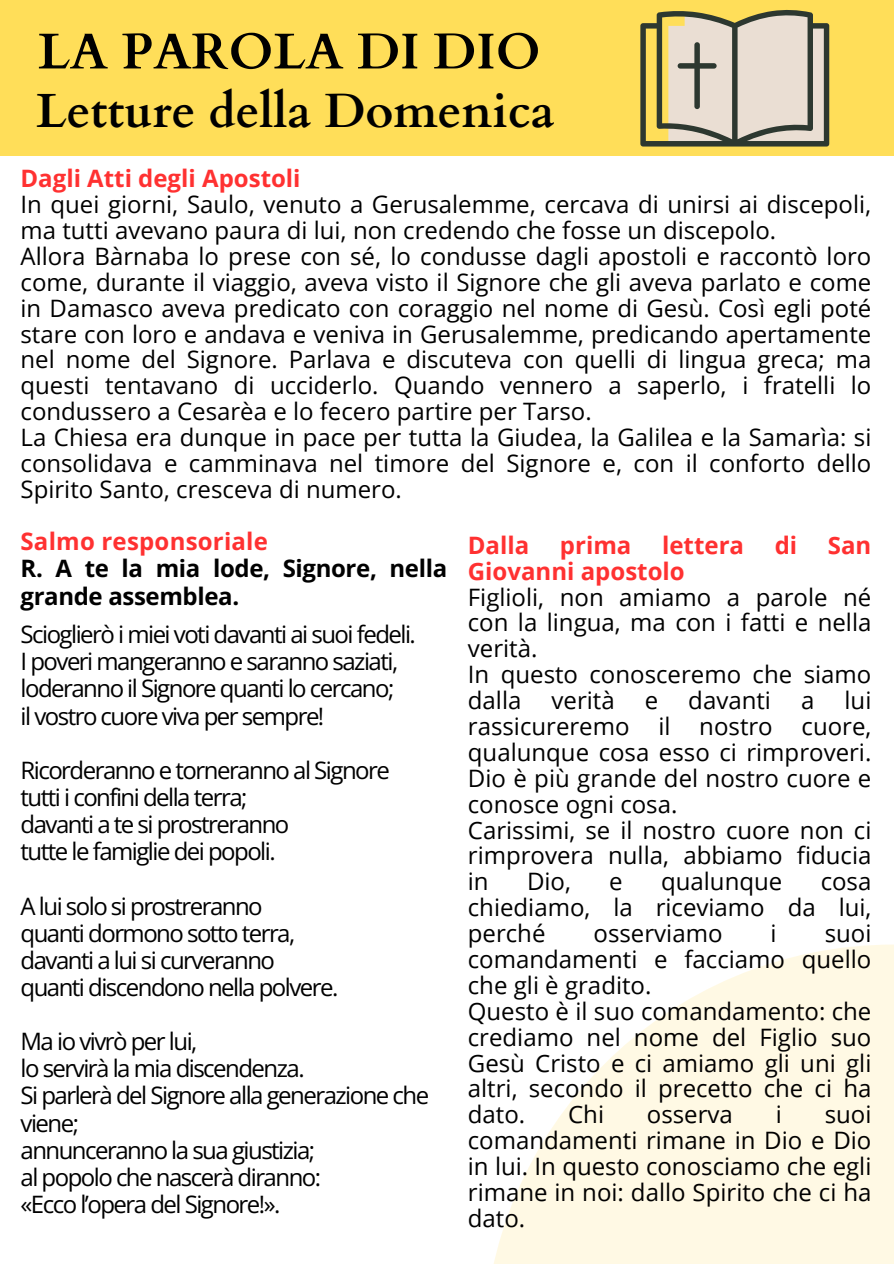
<style>
.page{position:relative;width:894px;height:1264px;background:#fff}
.page>*{position:absolute;margin:0;border:0;box-sizing:border-box;transform-origin:0 0}
.t1{font:700 50.4px "Cardo";color:#000}
.t2{font:700 48px "Cardo";color:#000}
.t3{font:24px/25.8px "Open Sans";color:#000;text-align:justify}
.t4{font:24px/27.2px "Open Sans";letter-spacing:-.065em;color:#000}
.t5{font:700 24px/27.2px "Open Sans";letter-spacing:-.015em;color:#000}
.t6{font:700 24px "Open Sans";color:#ff3131}
.s1{color:#ff3131}
</style>
<div class="page">
<svg style="left:494px;top:944px;width:399px;height:319px;fill:#fff9e4"></svg>
<div style="left:0;top:0;width:893px;height:155px;background:#ffde59"></div>
<svg style="left:640px;top:9px;width:189px;height:137px;background:#bfb69b"></svg>
<h1 class="t1" style="left:38px;top:19px;width:504px">LA PAROLA DI DIO</h1>
<h2 class="t2" style="left:36px;top:80px;width:520px">Letture della Domenica</h2>
<p class="t6" style="left:21px;top:162px;width:281px">Dagli Atti degli Apostoli</p>
<h3 class="t3" style="left:21px;top:191px;width:852px">In quei giorni, Saulo, venuto a Gerusalemme, cercava di unirsi ai discepoli, ma tutti avevano paura di lui, non credendo che fosse un discepolo.</h3>
<p class="t3" style="left:21px;top:243px;width:852px">Allora Bàrnaba lo prese con sé, lo condusse dagli apostoli e raccontò loro come, durante il viaggio, aveva visto il Signore che gli aveva parlato e come in Damasco aveva predicato con coraggio nel nome di Gesù. Così egli poté stare con loro e andava e veniva in Gerusalemme, predicando apertamente nel nome del Signore. Parlava e discuteva con quelli di lingua greca; ma questi tentavano di ucciderlo. Quando vennero a saperlo, i fratelli lo condussero a Cesarèa e lo fecero partire per Tarso.</p>
<p class="t3" style="left:21px;top:424px;width:852px">La Chiesa era dunque in pace per tutta la Giudea, la Galilea e la Samarìa: si consolidava e camminava nel timore del Signore e, con il conforto dello Spirito Santo, cresceva di numero.</p>
<p class="t5" style="left:21px;top:527px;width:428px"><span class="s1">Salmo responsoriale<br></span>R. A te la mia lode, Signore, nella grande assemblea.</p>
<p class="t4" style="left:21px;top:620px;width:397px">Scioglierò i miei voti davanti ai suoi fedeli.</p>
<p class="t4" style="left:21px;top:647px;width:379px">I poveri mangeranno e saranno saziati,</p>
<p class="t4" style="left:21px;top:674px;width:375px">loderanno il Signore quanti lo cercano;</p>
<p class="t4" style="left:21px;top:701px;width:305px">il vostro cuore viva per sempre!</p>
<p class="t4" style="left:21px;top:756px;width:371px">Ricorderanno e torneranno al Signore</p>
<p class="t4" style="left:21px;top:783px;width:228px">tutti i confini della terra;</p>
<p class="t4" style="left:21px;top:810px;width:270px">davanti a te si prostreranno</p>
<p class="t4" style="left:21px;top:837px;width:256px">tutte le famiglie dei popoli.</p>
<p class="t4" style="left:21px;top:891px;width:244px">A lui solo si prostreranno</p>
<p class="t4" style="left:21px;top:918px;width:276px">quanti dormono sotto terra,</p>
<p class="t4" style="left:21px;top:945px;width:256px">davanti a lui si curveranno</p>
<p class="t4" style="left:21px;top:973px;width:319px">quanti discendono nella polvere.</p>
<p class="t4" style="left:21px;top:1027px;width:178px">Ma io vivrò per lui,</p>
<p class="t4" style="left:21px;top:1054px;width:285px">lo servirà la mia discendenza.</p>
<p class="t4" style="left:21px;top:1081px;width:410px">Si parlerà del Signore alla generazione che viene;</p>
<p class="t4" style="left:21px;top:1135px;width:296px">annunceranno la sua giustizia;</p>
<p class="t4" style="left:21px;top:1162px;width:302px">al popolo che nascerà diranno:</p>
<p class="t4" style="left:21px;top:1190px;width:261px">«Ecco l’opera del Signore!».</p>
<p class="t6" style="left:467px;top:528px;width:63px">Dalla</p>
<p class="t6" style="left:560px;top:528px;width:73px">prima</p>
<p class="t6" style="left:662px;top:528px;width:83px">lettera</p>
<p class="t6" style="left:774px;top:528px;width:24px">di</p>
<p class="t6" style="left:827px;top:528px;width:45px">San</p>
<p class="t6" style="left:467px;top:554px;width:218px">Giovanni apostolo</p>
<p class="t3" style="left:467px;top:583px;width:405px">Figlioli, non amiamo a parole né con la lingua, ma con i fatti e nella verità.</p>
<p class="t3" style="left:467px;top:661px;width:405px">In questo conosceremo che siamo dalla</p>
<p class="t3" style="left:551px;top:687px;width:65px">verità</p>
<p class="t3" style="left:644px;top:687px;width:15px">e</p>
<p class="t3" style="left:688px;top:687px;width:84px">davanti</p>
<p class="t3" style="left:800px;top:687px;width:15px">a</p>
<p class="t3" style="left:467px;top:687px;width:405px;text-indent:376px">lui rassicureremo il nostro cuore, qualunque cosa esso ci rimproveri.<br>Dio è più grande del nostro cuore e conosce ogni cosa.</p>
<p class="t3" style="left:467px;top:816px;width:405px">Carissimi, se il nostro cuore non ci rimprovera nulla, abbiamo fiducia in</p>
<p class="t3" style="left:527px;top:868px;width:45px">Dio,</p>
<p class="t3" style="left:609px;top:868px;width:15px">e</p>
<p class="t3" style="left:661px;top:868px;width:123px">qualunque</p>
<p class="t3" style="left:467px;top:868px;width:405px;text-indent:353px">cosa chiediamo, la riceviamo da lui, perché</p>
<p class="t3" style="left:467px;top:919px;width:405px;text-indent:356px">suoi comandamenti e facciamo quello che gli è gradito.</p>
<p class="t3" style="left:467px;top:997px;width:405px">Questo è il suo comandamento: che crediamo nel nome del Figlio suo Gesù Cristo e ci amiamo gli uni gli altri, secondo il precetto che ci ha dato.</p>
<p class="t3" style="left:593px;top:919px;width:130px">osserviamo</p>
<p class="t3" style="left:770px;top:919px;width:8px">i</p>
<p class="t3" style="left:568px;top:1101px;width:37px">Chi</p>
<p class="t3" style="left:646px;top:1101px;width:88px">osserva</p>
<p class="t3" style="left:775px;top:1101px;width:8px">i</p>
<p class="t3" style="left:467px;top:1101px;width:405px;text-indent:356px">suoi comandamenti rimane in Dio e Dio in lui. In questo conosciamo che egli rimane in noi: dallo Spirito che ci ha dato.</p>
</div>
